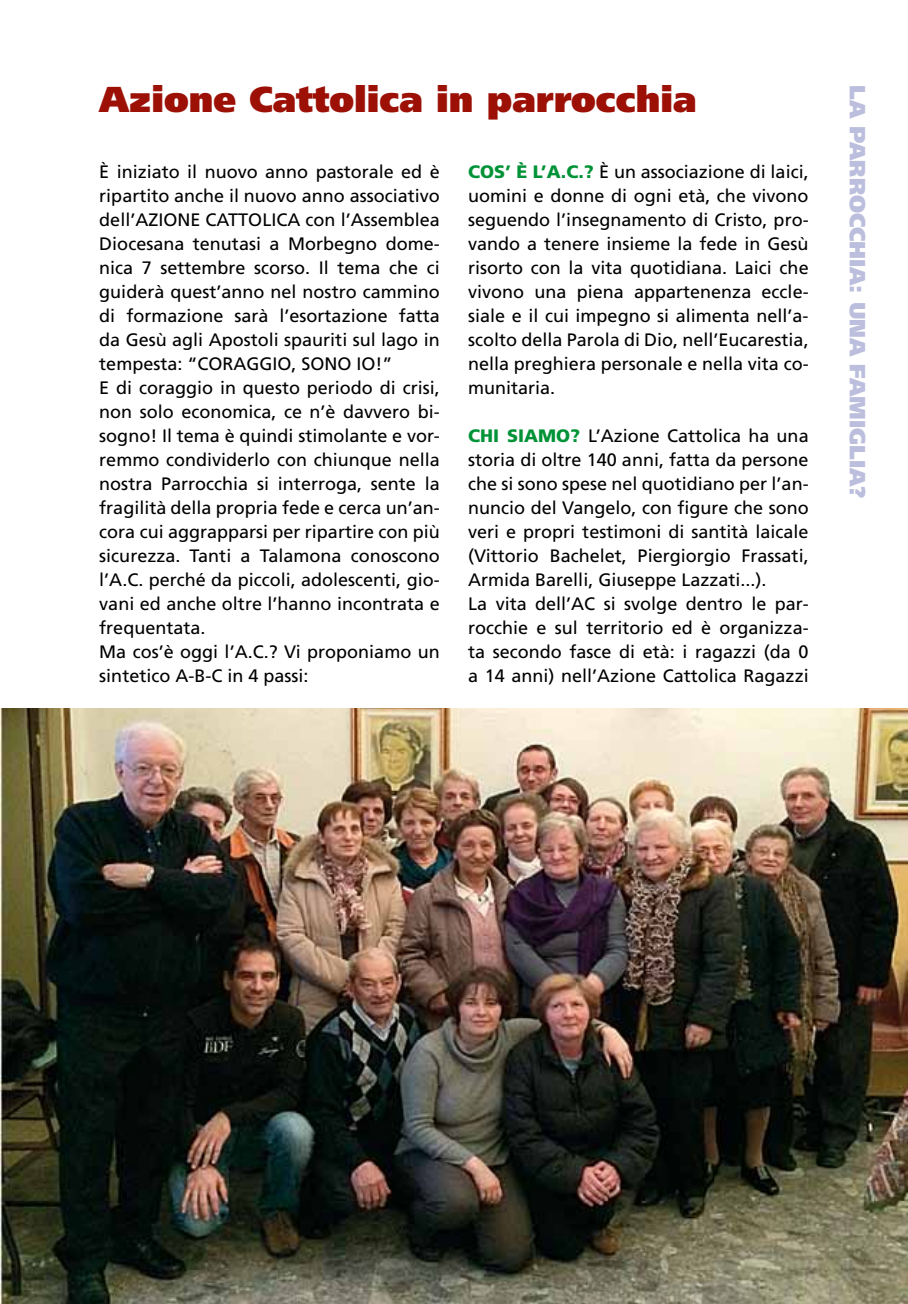
<style>
.page{position:relative;width:908px;height:1304px;background:#fff}
.page>*{position:absolute;margin:0;border:0;box-sizing:border-box;transform-origin:0 0}
.t1{font:900 36px "Frutiger";color:#9c1006}
.t2{font:900 22px "Frutiger";color:#bbbedc}
.t3{font:18px/24px "Frutiger";color:#000;text-align:justify}
.s1{font-weight:900;color:#009236}
</style>
<div class="page">
<img style="left:0;top:709px;width:907px;height:595px">
<h1 class="t1" style="left:99px;top:78px;width:598px">Azione Cattolica in parrocchia</h1>
<p class="t2" style="left:870px;top:85px;width:415px;rotate:90deg">La parrocchia: una famiglia?</p>
<p class="t3" style="left:468px;top:160px;width:342px"><span class="s1">COS’ È L’A.C.?</span> È un associazione di laici, uomini e donne di ogni età, che vivono seguendo l’insegnamento di Cristo, pro&shy;vando a tenere insieme la fede in Gesù risorto con la vita quotidiana. Laici che vivono una piena appartenenza eccle&shy;siale e il cui impegno si alimenta nell’a&shy;scolto della Parola di Dio, nell’Eucarestia, nella preghiera personale e nella vita co&shy;munitaria.</p>
<p class="t3" style="left:468px;top:424px;width:342px;text-align:left"><span class="s1">CHI SIAMO?</span> L’Azione Cattolica ha una storia di oltre 140 anni, fatta da persone che si sono spese nel quotidiano per l’an&shy;nuncio del Vangelo, con figure che sono veri e propri testimoni di santità laicale (Vittorio Bachelet, Piergiorgio Frassati, Armida Barelli, Giuseppe Lazzati...).<br>La vita dell’AC si svolge dentro le par&shy;rocchie e sul territorio ed è organizza&shy;ta secondo fasce di età: i ragazzi (da 0 a 14 anni) nell’Azione Cattolica Ragazzi</p>
<p class="t3" style="left:99px;top:160px;width:342px">È iniziato il nuovo anno pastorale ed è ripartito anche il nuovo anno associativo dell’AZIONE</p>
<p class="t3" style="left:99px;top:208px;width:342px;text-indent:206px">con l’Assemblea Diocesana tenutasi a Morbegno dome&shy;nica 7 settembre scorso. I l tema che ci guiderà quest’anno nel nostro cammino di formazione sarà l’esortazione fatta da Gesù agli Apostoli spauriti sul lago in tempesta: “CORA</p>
<p class="t3" style="left:205px;top:208px;width:12px">CATTOLICA</p>
<p class="t3" style="left:99px;top:352px;width:342px;text-align:left;text-indent:257px">IO!”<br>E di coraggio in questo periodo di crisi, non solo economica, ce n’è davvero bi&shy;sogno! I l tema è quindi stimolante e vor&shy;remmo condividerlo con chiunque nella nostra Parrocchia si interroga, sente la fragilità della propria fede e cerca un’an&shy;cora cui aggrapparsi per ripartire con più sicurezza. Tanti a Talamona conoscono l’A.C. perché da piccoli, adolescenti, gio&shy;vani ed anche oltre l’hanno incontrata e frequentata.<br>Ma cos’è oggi l’A.C.? Vi proponiamo un sintetico A-B-C in 4 passi:</p>
<p class="t3" style="left:246px;top:352px;width:79px">GGIO, SONO</p>
</div>
